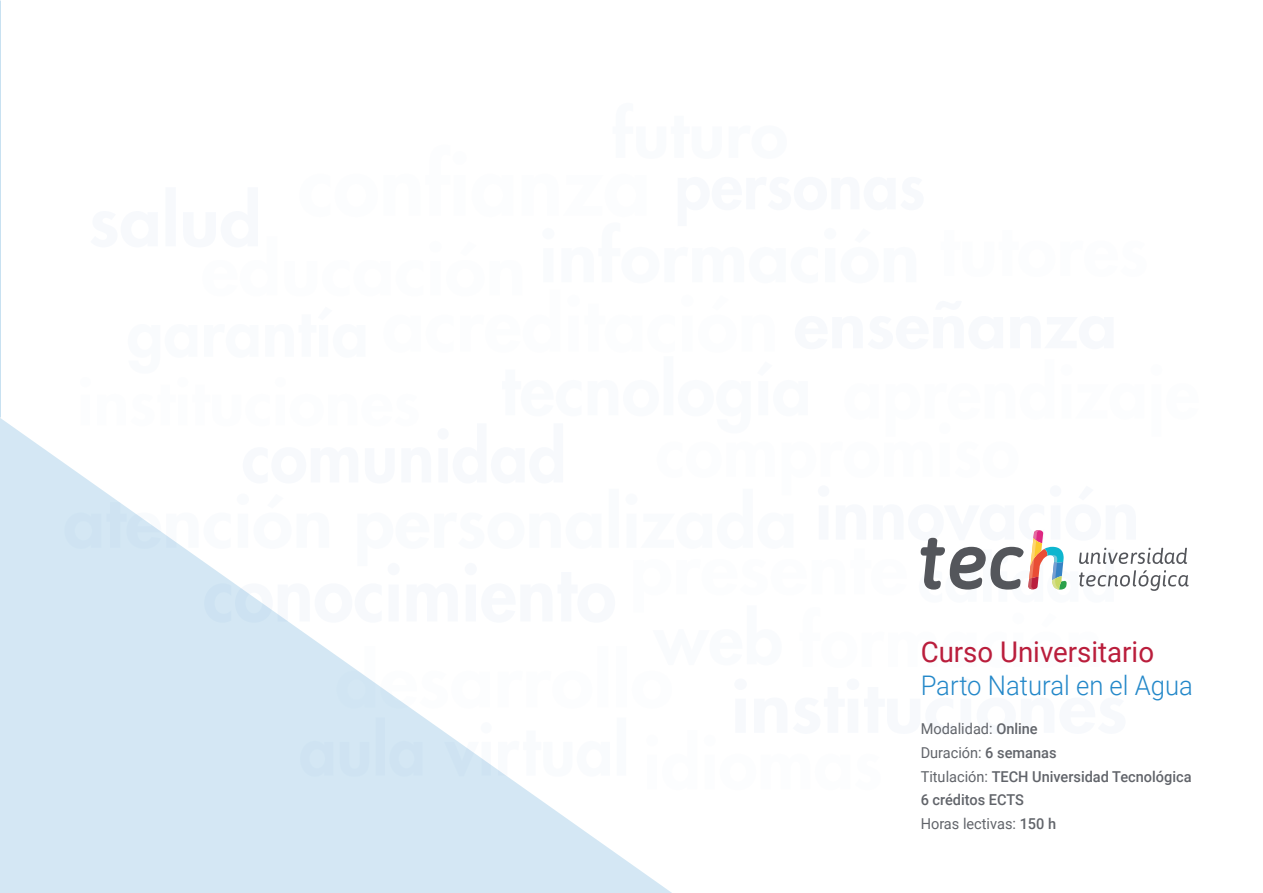
<style>
.page{position:relative;width:1263px;height:893px;background:#fff}
.page>*{position:absolute;margin:0;border:0;box-sizing:border-box;transform-origin:0 0}
.t1{font:28.5px "Roboto";color:#ba1e3c}
.t2{font:300 27px "Roboto";color:#2488c9;scale:.95 1}
.t3{font:500 15px/23.7px "Roboto";color:#61646a}
.s1{font-weight:400}
</style>
<div class="page">
<svg style="left:0;top:418px;width:672px;height:475px;background:#d8e9f5"></svg>
<svg style="left:64px;top:418px;width:1125px;height:372px"></svg>
<h1 class="t1" style="left:921px;top:632px;width:235px">Curso Universitario</h1>
<h2 class="t2" style="left:921px;top:667px;width:288px">Parto Natural en el Agua</h2>
<p class="t3" style="left:921px;top:716px;width:272px"><span class="s1">Modalidad:</span> Online<br><span class="s1">Duración:</span> 6 semanas<br><span class="s1">Titulación:</span> TECH Universidad Tecnológica<br>6 créditos ECTS<br><span class="s1">Horas lectivas:</span> 150 h</p>
</div>
